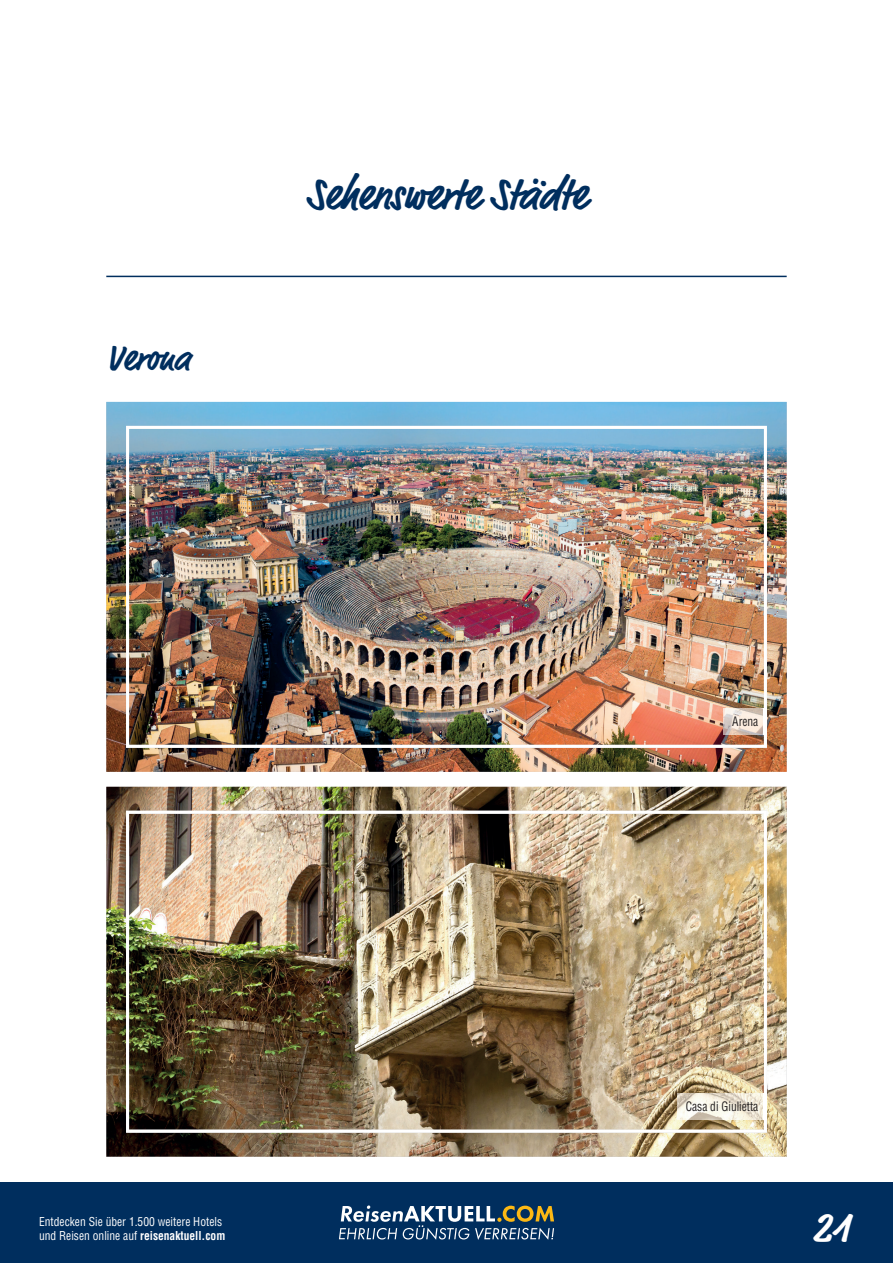
<style>
.page{position:relative;width:893px;height:1263px;background:#fff}
.page>*{position:absolute;margin:0;border:0;box-sizing:border-box;transform-origin:0 0}
.t1{font:700 45px "Market Pro";letter-spacing:-.005em;color:#002e5e;scale:.95 1}
.t2{font:700 42px "Market Pro";color:#fff}
.t3{font:700 37.5px "Market Pro";letter-spacing:-.005em;color:#002e5e;scale:.95 1}
.t4{font:condensed 12.75px "Helvetica LT Std";color:#231f20;scale:.9 1}
.t5{font:condensed 12px/14.4px "Helvetica LT Std";color:#fff;scale:.96 1}
.s1{font-weight:700}
</style>
<div class="page">
<hr style="left:106px;top:276px;width:681px;height:1px;background:#002e5e">
<div style="left:0;top:1182px;width:893px;height:81px;background:#002e5e"></div>
<svg style="left:339px;top:1205px;width:215px;height:35px"></svg>
<img style="left:106px;top:787px;width:681px;height:370px">
<img style="left:106px;top:402px;width:681px;height:370px">
<img style="left:126px;top:811px;width:641px;height:322px">
<img style="left:126px;top:426px;width:641px;height:322px">
<img style="left:677px;top:1093px;width:87px;height:26px">
<hr style="left:764px;top:1093px;width:3px;height:26px;background:#fff">
<img style="left:724px;top:708px;width:40px;height:26px">
<hr style="left:764px;top:708px;width:3px;height:26px;background:#fff">
<h3 class="t3" style="left:106px;top:332px;width:90px">Verona</h3>
<h1 class="t1" style="left:306px;top:163px;width:297px">Sehenswerte Städte</h1>
<p class="t4" style="left:732px;top:713px;width:31px">Arena</p>
<p class="t4" style="left:686px;top:1098px;width:82px">Casa di Giulietta</p>
<p class="t5" style="left:39px;top:1214px;width:195px">Entdecken Sie über 1.500 weitere Hotels und Reisen online auf <span class="s1">reisenaktuell.com</span></p>
<h2 class="t2" style="left:813px;top:1198px;width:39px">21</h2>
</div>
